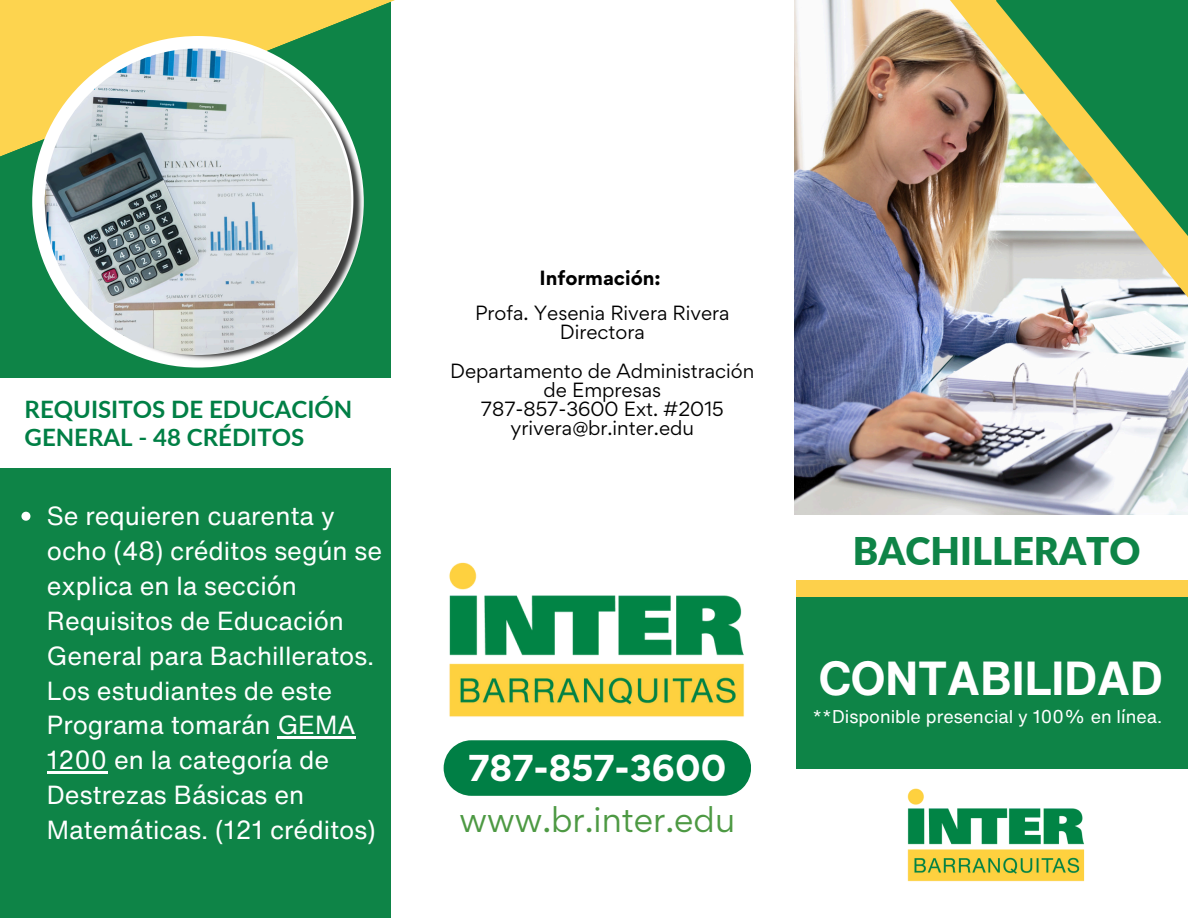
<style>
.page{position:relative;width:1188px;height:918px;background:#fff}
.page>*{position:absolute;margin:0;border:0;box-sizing:border-box;transform-origin:0 0}
.t1{font:700 46.5px "Helvetica Now Text";color:#fff}
.t2{font:900 38.1px "Lato";color:#0e8447}
.t3{font:700 33.3px "Gordita";color:#fff}
.t4{font:31.8px "Gordita";color:#4d9943}
.t5{font:25.5px/34.8px "Helvetica Now Text";color:#fff}
.t6{font:700 24px/28.2px "Lato";color:#007f45}
.t7{font:18.3px/19.2px "Gordita";color:#000;text-align:center}
.t8{font:700 18.3px "Gordita";color:#000}
.t9{font:18px "Helvetica Now Text";color:#fff}
</style>
<div class="page">
<img style="left:795px;top:0;width:393px;height:515px">
<div style="left:0;top:0;width:392px;height:918px;background:#0e8447"></div>
<svg style="left:0;top:0;width:395px;height:173px;fill:#fdd44f"></svg>
<div style="left:32px;top:36px;width:332px;height:332px;background:#fff;border-radius:50%"></div>
<img style="left:52px;top:49px;width:312px;height:312px">
<img style="left:45px;top:49px;width:306px;height:306px;border-radius:50%">
<div style="left:796px;top:592px;width:392px;height:176px;background:#0e8447"></div>
<img style="left:907px;top:788px;width:178px;height:94px">
<img style="left:449px;top:562px;width:295px;height:155px">
<svg style="left:444px;top:740px;width:307px;height:56px;background:#0b844d"></svg>
<div style="left:0;top:378px;width:393px;height:90px;background:#fff"></div>
<svg style="left:21px;top:512px;width:9px;height:9px"></svg>
<hr style="left:278px;top:737px;width:78px;height:2px;background:#fff">
<hr style="left:47px;top:772px;width:60px;height:2px;background:#fff">
<div style="left:796px;top:581px;width:392px;height:16px;background:#fdd04b"></div>
<img style="left:920px;top:0;width:268px;height:323px">
<svg style="left:996px;top:0;width:192px;height:261px;background:#86b073"></svg>
<p class="t6" style="left:25px;top:394px;width:329px">REQUISITOS DE EDUCACIÓN<br>GENERAL - 48 CRÉDITOS</p>
<p class="t5" style="left:47px;top:498px;width:337px">Se requieren cuarenta y ocho (48) créditos según se explica en la sección<br>Requisitos de Educación<br>General para Bachilleratos.<br>Los estudiantes de este<br>Programa tomarán GEMA<br>1200 en la categoría de<br>Destrezas Básicas en<br>Matemáticas. (121 créditos)</p>
<p class="t8" style="left:539px;top:266px;width:123px">Información:</p>
<h2 class="t7" style="left:475px;top:303px;width:256px">Profa. Yesenia Rivera Rivera</h2>
<p class="t7" style="left:560px;top:323px;width:86px">Directora</p>
<h1 class="t7" style="left:450px;top:361px;width:306px">Departamento de Administración de Empresas</h1>
<p class="t7" style="left:481px;top:399px;width:244px">787-857-3600 Ext. #2015</p>
<h3 class="t7" style="left:511px;top:418px;width:185px">yrivera@br.inter.edu</h3>
<p class="t3" style="left:468px;top:746px;width:259px">787-857-3600</p>
<p class="t4" style="left:460px;top:798px;width:277px">www.br.inter.edu</p>
<p class="t2" style="left:853px;top:528px;width:289px">BACHILLERATO</p>
<p class="t1" style="left:819px;top:643px;width:346px">CONTABILIDAD</p>
<h5 class="t9" style="left:812px;top:703px;width:351px">**Disponible presencial y 100% en línea.</h5>
</div>
